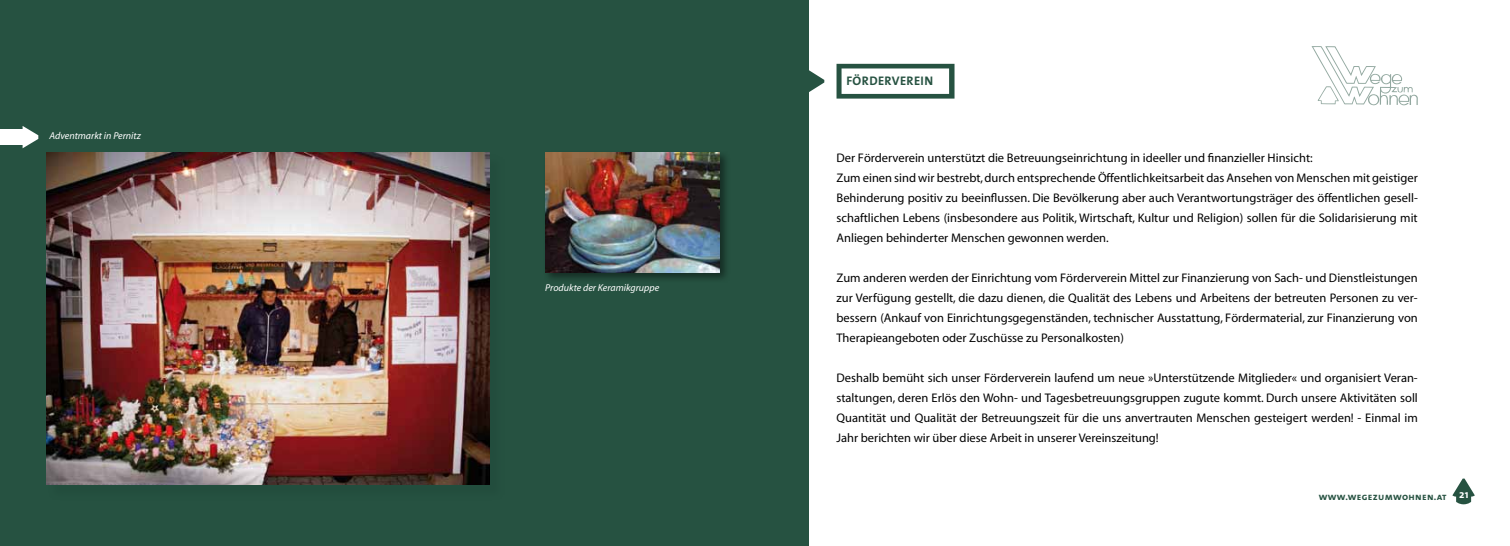
<style>
.page{position:relative;width:1510px;height:546px;background:#fff}
.page>*{position:absolute;margin:0;border:0;box-sizing:border-box;transform-origin:0 0}
.t1{font:12.5px/20px "Myriad";color:#000;text-align:justify}
.t2{font:12.5px "The Sans Bold Caps";letter-spacing:.03em;color:#265241}
.t3{font:italic 10px "Myriad";color:#fff}
.t4{font:10px "The Sans Bold Caps";letter-spacing:.03em;color:#265241}
</style>
<div class="page">
<div style="left:0;top:0;width:808px;height:546px;background:#265241"></div>
<svg style="left:808px;top:66px;width:16px;height:31px"></svg>
<div style="left:48px;top:154px;width:457px;height:346px;background:#20493a"></div>
<img style="left:46px;top:152px;width:443px;height:333px">
<div style="left:543px;top:150px;width:187px;height:133px;background:#000;opacity:.45"></div>
<img style="left:545px;top:152px;width:174px;height:120px">
<svg style="left:1452px;top:478px;width:22px;height:26px"></svg>
<svg style="left:1311px;top:46px;width:106px;height:59px"></svg>
<svg style="left:836px;top:64px;width:118px;height:35px"></svg>
<svg style="left:22px;top:126px;width:16px;height:22px"></svg>
<div style="left:0;top:129px;width:24px;height:16px;background:#fff"></div>
<p class="t3" style="left:50px;top:131px;width:93px">Adventmarkt in Pernitz</p>
<p class="t3" style="left:545px;top:283px;width:116px">Produkte der Keramikgruppe</p>
<p class="t2" style="left:846px;top:70px;width:81px">FÖRDERVEREIN</p>
<p class="t1" style="left:836px;top:148px;width:583px;text-align:left">Der Förderverein unterstützt die Betreuungseinrichtung in ideeller und finanzieller Hinsicht:<br>Zum einen sind wir bestrebt, durch entsprechende Öffentlichkeitsarbeit das Ansehen von Menschen mit geistiger Behinderung positiv zu beeinflussen. Die Bevölkerung aber auch Verantwortungsträger des öffentlichen gesell&shy;schaftlichen Lebens (insbesondere aus Politik, Wirtschaft, Kultur und Religion) sollen für die Solidarisierung mit Anliegen behinderter Menschen gewonnen werden.</p>
<p class="t1" style="left:836px;top:268px;width:583px">Zum anderen werden der Einrichtung vom Förderverein Mittel zur Finanzierung von Sach- und Dienstleistungen zur Verfügung gestellt, die dazu dienen, die Qualität des Lebens und Arbeitens der betreuten Personen zu ver&shy;bessern (Ankauf von Einrichtungsgegenständen, technischer Ausstattung, Fördermaterial, zur Finanzierung von Therapieangeboten oder Zuschüsse zu Personalkosten)</p>
<p class="t1" style="left:836px;top:368px;width:583px">Deshalb bemüht sich unser Förderverein laufend um neue »Unterstützende Mitglieder« und organisiert Veran&shy;staltungen, deren Erlös den Wohn- und Tagesbetreuungsgruppen zugute kommt. Durch unsere Aktivitäten soll Quantität und Qualität der Betreuungszeit für die uns anvertrauten Menschen gesteigert werden! - Einmal im Jahr berichten wir über diese Arbeit in unserer Vereinszeitung!</p>
<p class="t4" style="left:1318px;top:488px;width:151px">www.wegezumwohnen.at <sup>21</sup></p>
</div>
